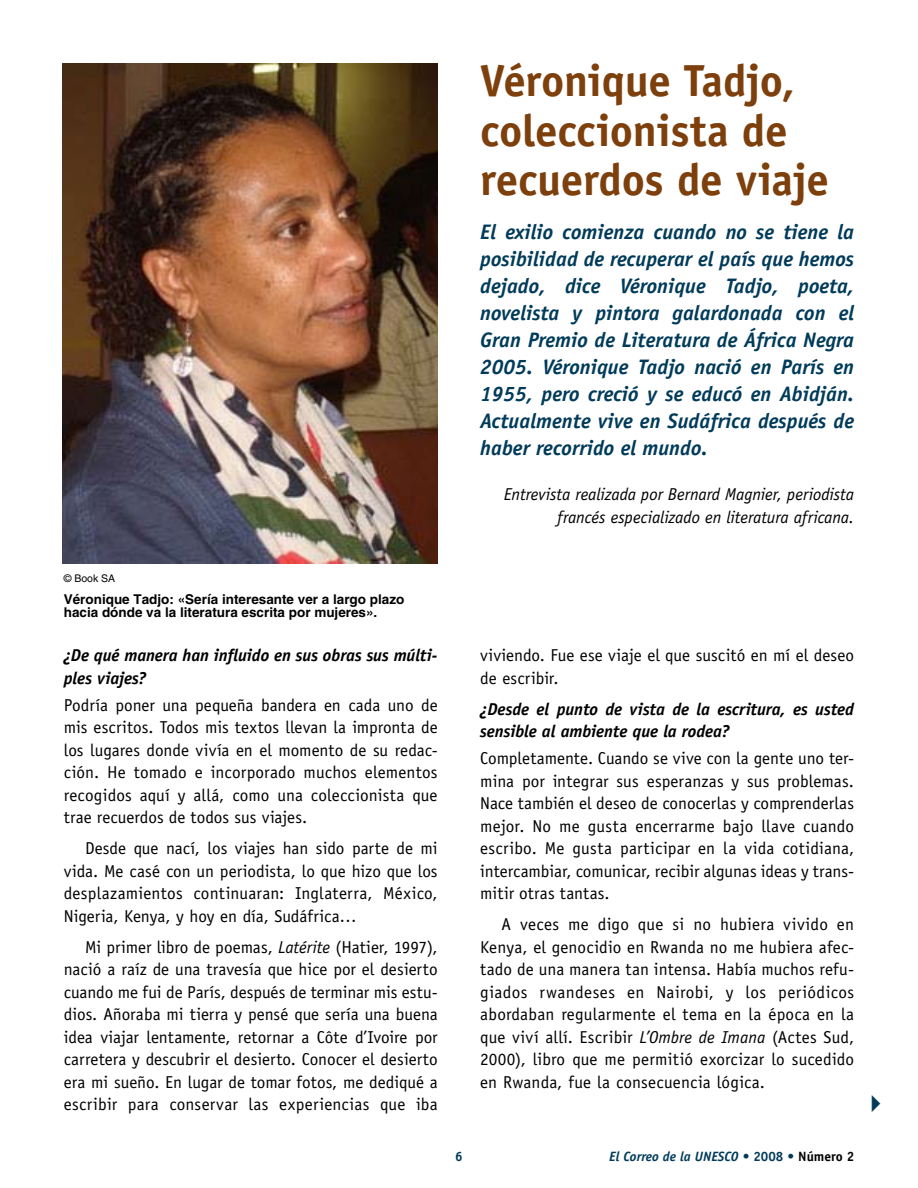
<style>
.page{position:relative;width:918px;height:1188px;background:#fff}
.page>*{position:absolute;margin:0;border:0;box-sizing:border-box;transform-origin:0 0}
.t1{font:700 45px/49.5px "Officina Sans Std";letter-spacing:-.01em;color:#7d3f0b}
.t2{font:italic 700 21px/27px "Officina Sans Std";color:#003b5a;text-align:justify}
.t3{font:17.25px/22.5px "Officina Sans Std";letter-spacing:.005em;color:#000;text-align:justify}
.t4{font:italic 700 17.25px/22.5px "Officina Sans Std";letter-spacing:-.005em;color:#000}
.t5{font:italic 17.25px/22.5px "Officina Sans Std";letter-spacing:-.005em;color:#000;text-align:right}
.t6{font:700 13.5px/13.5px "Helvetica LT Std";color:#000}
.t7{font:italic 700 13.5px "Officina Sans Std";color:#003b5a}
.t8{font:10.5px "Helvetica LT Std";color:#000}
.s1{font-style:italic}
.s2{font-style:normal}
.s3{font-style:normal;color:#000}
</style>
<div class="page">
<img style="left:63px;top:64px;width:375px;height:499px">
<p class="t8" style="left:64px;top:572px;width:53px">© Book SA</p>
<p class="t6" style="left:64px;top:592px;width:342px">Véronique Tadjo: «Sería interesante ver a largo plazo hacia dónde va la literatura escrita por mujeres».</p>
<p class="t4" style="left:64px;top:644px;width:375px">¿De qué manera han influido en sus obras sus múlti&shy;ples viajes?</p>
<p class="t3" style="left:64px;top:693px;width:375px">Podría poner una pequeña bandera en cada uno de mis escritos. Todos mis textos llevan la impronta de los lugares donde vivía en el momento de su redac&shy;ción. He tomado e incorporado muchos elementos recogidos aquí y allá, como una coleccionista que trae recuerdos de todos sus viajes.</p>
<p class="t3" style="left:64px;top:837px;width:375px;text-indent:21px">Desde que nací, los viajes han sido parte de mi vida. Me casé con un periodista, lo que hizo que los desplazamientos continuaran: Inglaterra, México, Nigeria, Kenya, y hoy en día, Sudáfrica…</p>
<p class="t3" style="left:64px;top:935px;width:375px;text-indent:21px">Mi primer libro de poemas, <span class="s1">Latérite</span> (Hatier, 1997), nació a raíz de una travesía que hice por el desierto cuando me fui de París, después de terminar mis estu&shy;dios. Añoraba mi tierra y pensé que sería una buena idea viajar lentamente, retornar a Côte d’Ivoire por carretera y descubrir el desierto. Conocer el desierto era mi sueño. En lugar de tomar fotos, me dediqué a escribir para conservar las experiencias que iba</p>
<h1 class="t1" style="left:480px;top:56px;width:350px">Véronique Tadjo, coleccionista de recuerdos de viaje</h1>
<p class="t2" style="left:480px;top:219px;width:375px">El exilio comienza cuando no se tiene la posibilidad de recuperar el país que hemos dejado, dice Véronique Tadjo, poeta, novelista y pintora galardonada con el Gran Premio de Literatura de África Negra 2005. Véronique Tadjo nació en París en 1955, pero creció y se educó en Abidján.<br>Actualmente vive en Sudáfrica después de haber recorrido el mundo.</p>
<p class="t5" style="left:504px;top:483px;width:352px">Entrevista realizada por Bernard Magnier, periodista francés especializado en literatura africana.</p>
<p class="t3" style="left:480px;top:644px;width:375px">viviendo. Fue ese viaje el que suscitó en mí el deseo de escribir.</p>
<p class="t4" style="left:480px;top:698px;width:375px">¿Desde el punto de vista de la escritura, es usted sensible al ambiente que la rodea?</p>
<p class="t3" style="left:480px;top:747px;width:375px">Completamente. Cuando se vive con la gente uno ter&shy;mina por integrar sus esperanzas y sus problemas.<br>Nace también el deseo de conocerlas y comprenderlas mejor. No me gusta encerrarme bajo llave cuando escribo. Me gusta participar en la vida cotidiana, intercambiar, comunicar, recibir algunas ideas y trans&shy;mitir otras tantas.</p>
<p class="t3" style="left:480px;top:913px;width:375px;text-indent:21px">A veces me digo que si no hubiera vivido en Kenya, el genocidio en Rwanda no me hubiera afec&shy;tado de una manera tan intensa. Había muchos refu&shy;giados rwandeses en Nairobi, y los periódicos abordaban regularmente el tema en la época en la que viví allí. Escribir <span class="s1">L’Ombre de Imana</span> (Actes Sud, 2000), libro que me permitió exorcizar lo sucedido en Rwanda, fue la consecuencia lógica.</p>
<p class="t7" style="left:609px;top:1148px;width:247px">El Correo de la UNESCO <span class="s2">• 2008 •</span> <span class="s3">Número 2</span></p>
</div>
